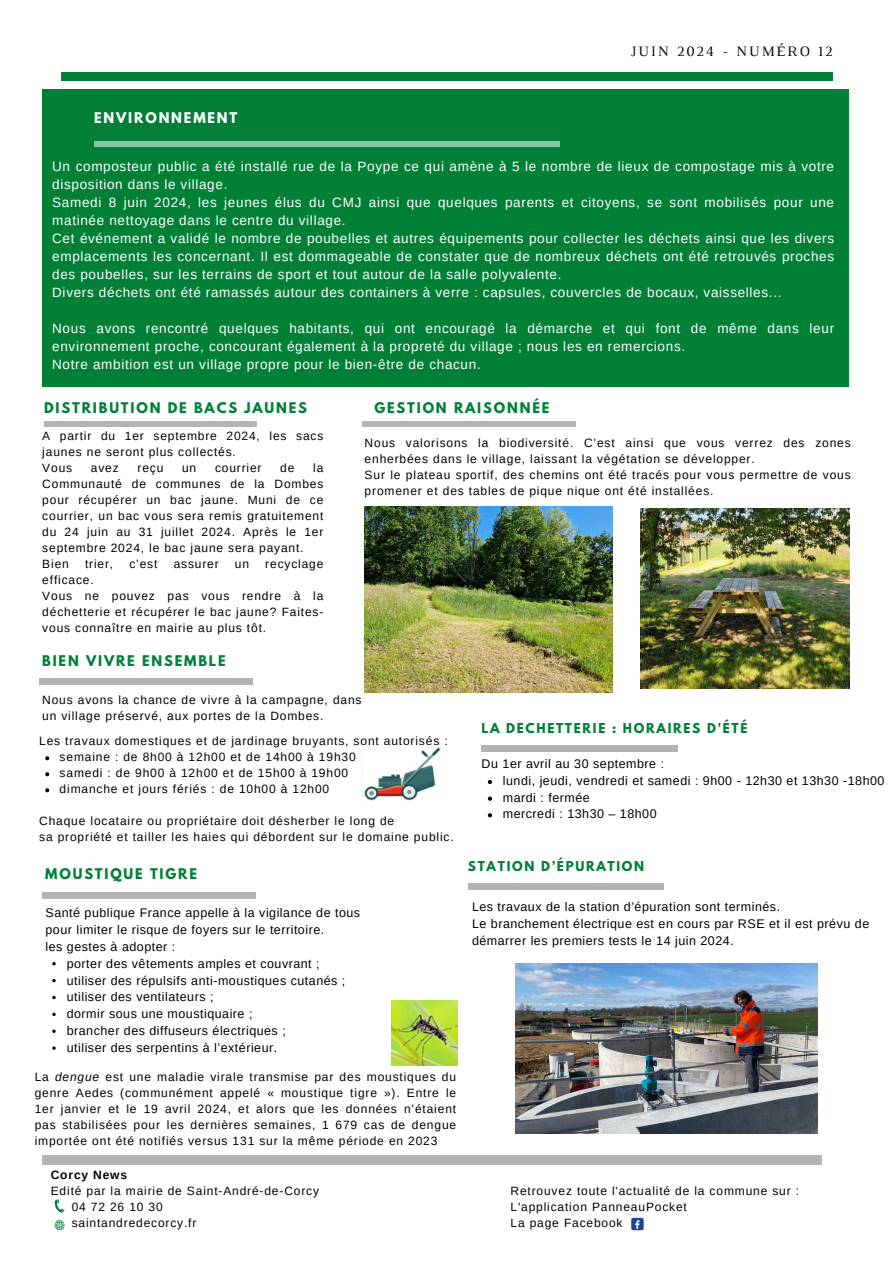
<style>
.page{position:relative;width:894px;height:1264px;background:#fff}
.page>*{position:absolute;margin:0;border:0;box-sizing:border-box;transform-origin:0 0}
.t1{font:14.7px "Luthier";letter-spacing:.14em;color:#000}
.t2{font:13.5px/18px "Arimo";letter-spacing:.05em;color:#fff}
.t3{font:700 13.05px "League Spartan";letter-spacing:.14em;color:#008037}
.t4{font:700 13.05px "League Spartan";letter-spacing:.14em;color:#fff}
.t5{font:12.45px/16.8px "Arimo";letter-spacing:.04em;color:#000}
.t6{font:700 12.15px "League Spartan";letter-spacing:.14em;color:#008037}
.t7{font:12px/16px "Arimo";letter-spacing:.07em;color:#000}
.t8{font:700 12px "Arimo";letter-spacing:.07em;color:#000}
.s1{font-style:italic}
</style>
<div class="page">
<div style="left:61px;top:73px;width:771px;height:8px;background:#008037"></div>
<div style="left:42px;top:89px;width:807px;height:298px;background:#008037"></div>
<div style="left:94px;top:141px;width:466px;height:6px;background:#89c4a2"></div>
<svg style="left:55px;top:1199px;width:9px;height:13px"></svg>
<svg style="left:55px;top:1220px;width:9px;height:10px"></svg>
<div style="left:631px;top:1217px;width:12px;height:13px;background:#1a4789;border-radius:2px"></div>
<svg style="left:635px;top:1220px;width:4px;height:8px"></svg>
<div style="left:42px;top:1155px;width:779px;height:9px;background:#b3b3b3"></div>
<div style="left:481px;top:745px;width:196px;height:6px;background:#b3b3b3"></div>
<div style="left:44px;top:421px;width:213px;height:6px;background:#b3b3b3"></div>
<img style="left:640px;top:508px;width:208px;height:180px">
<div style="left:362px;top:421px;width:213px;height:6px;background:#b3b3b3"></div>
<img style="left:364px;top:506px;width:248px;height:186px">
<div style="left:39px;top:679px;width:213px;height:5px;background:#b3b3b3"></div>
<svg style="left:45px;top:756px;width:4px;height:4px"></svg>
<svg style="left:45px;top:772px;width:4px;height:4px"></svg>
<svg style="left:45px;top:788px;width:4px;height:4px"></svg>
<img style="left:362px;top:747px;width:79px;height:53px">
<div style="left:42px;top:892px;width:213px;height:6px;background:#b3b3b3"></div>
<img style="left:392px;top:1000px;width:65px;height:65px">
<div style="left:468px;top:883px;width:195px;height:6px;background:#b3b3b3"></div>
<img style="left:515px;top:963px;width:301px;height:170px">
<svg style="left:487px;top:780px;width:5px;height:4px"></svg>
<svg style="left:487px;top:796px;width:5px;height:4px"></svg>
<svg style="left:487px;top:813px;width:5px;height:4px"></svg>
<svg style="left:52px;top:962px;width:4px;height:3px"></svg>
<svg style="left:52px;top:979px;width:4px;height:3px"></svg>
<svg style="left:52px;top:995px;width:4px;height:4px"></svg>
<svg style="left:52px;top:1012px;width:4px;height:4px"></svg>
<h1 class="t1" style="left:630px;top:45px;width:203px">JUIN 2024 - NUMÉRO 12</h1>
<p class="t4" style="left:94px;top:111px;width:145px">ENVIRONNEMENT</p>
<p class="t2" style="left:52px;top:157px;width:783px">Un composteur public a été installé rue de la Poype ce qui amène à 5 le nombre de lieux de compostage mis à votre disposition dans le village.<br>Samedi 8 juin 2024, les jeunes élus du CMJ ainsi que quelques parents et citoyens, se sont mobilisés pour une matinée nettoyage dans le centre du village.<br>Cet événement a validé le nombre de poubelles et autres équipements pour collecter les déchets ainsi que les divers emplacements les concernant. Il est dommageable de constater que de nombreux déchets ont été retrouvés proches des poubelles, sur les terrains de sport et tout autour de la salle polyvalente.<br>Divers déchets ont été ramassés autour des containers à verre : capsules, couvercles de bocaux, vaisselles...</p>
<p class="t2" style="left:52px;top:319px;width:783px">Nous avons rencontré quelques habitants, qui ont encouragé la démarche et qui font de même dans leur environnement proche, concourant également à la propreté du village ; nous les en remercions.<br>Notre ambition est un village propre pour le bien-être de chacun.</p>
<p class="t3" style="left:44px;top:401px;width:264px">DISTRIBUTION DE BACS JAUNES</p>
<h3 class="t7" style="left:42px;top:428px;width:282px">A partir du 1er septembre 2024, les sacs jaunes ne seront plus collectés.</h3>
<p class="t7" style="left:42px;top:460px;width:31px">Vous</p>
<p class="t7" style="left:91px;top:460px;width:29px">avez</p>
<p class="t7" style="left:137px;top:460px;width:27px">reçu</p>
<p class="t7" style="left:182px;top:460px;width:16px">un</p>
<p class="t7" style="left:215px;top:460px;width:48px">courrier</p>
<p class="t7" style="left:280px;top:460px;width:16px">de</p>
<p class="t7" style="left:42px;top:460px;width:282px;text-align:justify;text-indent:271px">la Communauté de communes de la Dombes pour récupérer un bac jaune. Muni de ce courrier, un bac vous sera remis gratuitement du 24 juin au 31 juillet 2024. Après le 1er septembre 2024, le bac jaune sera payant.</p>
<p class="t7" style="left:42px;top:556px;width:28px">Bien</p>
<p class="t7" style="left:85px;top:556px;width:30px">trier,</p>
<p class="t7" style="left:129px;top:556px;width:30px">c’est</p>
<p class="t7" style="left:174px;top:556px;width:47px">assurer</p>
<p class="t7" style="left:235px;top:556px;width:16px">un</p>
<p class="t7" style="left:265px;top:556px;width:60px">recyclage</p>
<p class="t7" style="left:42px;top:572px;width:53px">efficace.</p>
<p class="t7" style="left:42px;top:588px;width:282px;text-align:justify">Vous ne pouvez pas vous rendre à la déchetterie et récupérer le bac jaune? Faites&shy;vous connaître en mairie au plus tôt.</p>
<p class="t3" style="left:42px;top:654px;width:185px">BIEN VIVRE ENSEMBLE</p>
<p class="t3" style="left:374px;top:401px;width:176px">GESTION RAISONNÉE</p>
<p class="t7" style="left:364px;top:434px;width:487px">Nous valorisons la biodiversité. C’est ainsi que vous verrez des zones enherbées dans le village, laissant la végétation se développer.</p>
<h3 class="t7" style="left:364px;top:466px;width:487px">Sur le plateau sportif, des chemins ont été tracés pour vous permettre de vous promener et des tables de pique nique ont été installées.</h3>
<p class="t7" style="left:42px;top:692px;width:321px">Nous avons la chance de vivre à la campagne, dans un village préservé, aux portes de la Dombes.</p>
<p class="t7" style="left:39px;top:733px;width:410px">Les travaux domestiques et de jardinage bruyants, sont autorisés :</p>
<h2 class="t7" style="left:60px;top:749px;width:297px">semaine : de 8h00 à 12h00 et de 14h00 à 19h30</h2>
<h2 class="t7" style="left:60px;top:765px;width:290px">samedi : de 9h00 à 12h00 et de 15h00 à 19h00</h2>
<h3 class="t7" style="left:60px;top:781px;width:271px">dimanche et jours fériés : de 10h00 à 12h00</h3>
<h3 class="t7" style="left:39px;top:813px;width:356px">Chaque locataire ou propriétaire doit désherber le long de</h3>
<p class="t7" style="left:39px;top:829px;width:416px">sa propriété et tailler les haies qui débordent sur le domaine public.</p>
<h3 class="t3" style="left:45px;top:867px;width:153px">MOUSTIQUE TIGRE</h3>
<p class="t5" style="left:45px;top:904px;width:316px">Santé publique France appelle à la vigilance de tous pour limiter le risque de foyers sur le territoire.</p>
<p class="t5" style="left:45px;top:938px;width:131px">les gestes à adopter :</p>
<p class="t5" style="left:67px;top:954px;width:254px">porter des vêtements amples et couvrant ;</p>
<p class="t5" style="left:67px;top:971px;width:280px">utiliser des répulsifs anti-moustiques cutanés ;</p>
<p class="t5" style="left:67px;top:988px;width:148px">utiliser des ventilateurs ;</p>
<p class="t5" style="left:67px;top:1005px;width:187px">dormir sous une moustiquaire ;</p>
<p class="t5" style="left:67px;top:1022px;width:220px">brancher des diffuseurs électriques ;</p>
<p class="t5" style="left:67px;top:1039px;width:212px">utiliser des serpentins à l’extérieur.</p>
<p class="t7" style="left:35px;top:1068px;width:423px;text-align:justify">La <span class="s1">dengue</span> est une maladie virale transmise par des moustiques du genre Aedes (communément appelé « moustique tigre »). Entre le 1er janvier et le 19 avril 2024, et alors que les données n’étaient pas stabilisées pour les dernières semaines, 1 679 cas de dengue importée ont été notifiés versus 131 sur la même période en 2023</p>
<p class="t8" style="left:51px;top:1168px;width:78px">Corcy News</p>
<p class="t7" style="left:51px;top:1183px;width:270px">Edité par la mairie de Saint-André-de-Corcy</p>
<p class="t7" style="left:72px;top:1199px;width:92px">04 72 26 10 30</p>
<p class="t7" style="left:72px;top:1215px;width:126px">saintandredecorcy.fr</p>
<p class="t6" style="left:481px;top:721px;width:267px">LA DECHETTERIE : HORAIRES D'ÉTÉ</p>
<h3 class="t5" style="left:481px;top:755px;width:184px">Du 1er avril au 30 septembre :</h3>
<p class="t5" style="left:502px;top:772px;width:383px">lundi, jeudi, vendredi et samedi : 9h00 - 12h30 et 13h30 -18h00</p>
<p class="t5" style="left:502px;top:789px;width:88px">mardi : fermée</p>
<p class="t5" style="left:502px;top:805px;width:155px">mercredi : 13h30 – 18h00</p>
<p class="t6" style="left:468px;top:859px;width:178px">STATION D’ÉPURATION</p>
<p class="t5" style="left:472px;top:898px;width:309px">Les travaux de la station d’épuration sont terminés.</p>
<p class="t5" style="left:472px;top:915px;width:398px">Le branchement électrique est en cours par RSE et il est prévu de démarrer les premiers tests le 14 juin 2024.</p>
<p class="t7" style="left:510px;top:1183px;width:290px">Retrouvez toute l'actualité de la commune sur :</p>
<p class="t7" style="left:510px;top:1199px;width:178px">L'application PanneauPocket</p>
<p class="t7" style="left:510px;top:1215px;width:114px">La page Facebook</p>
</div>
